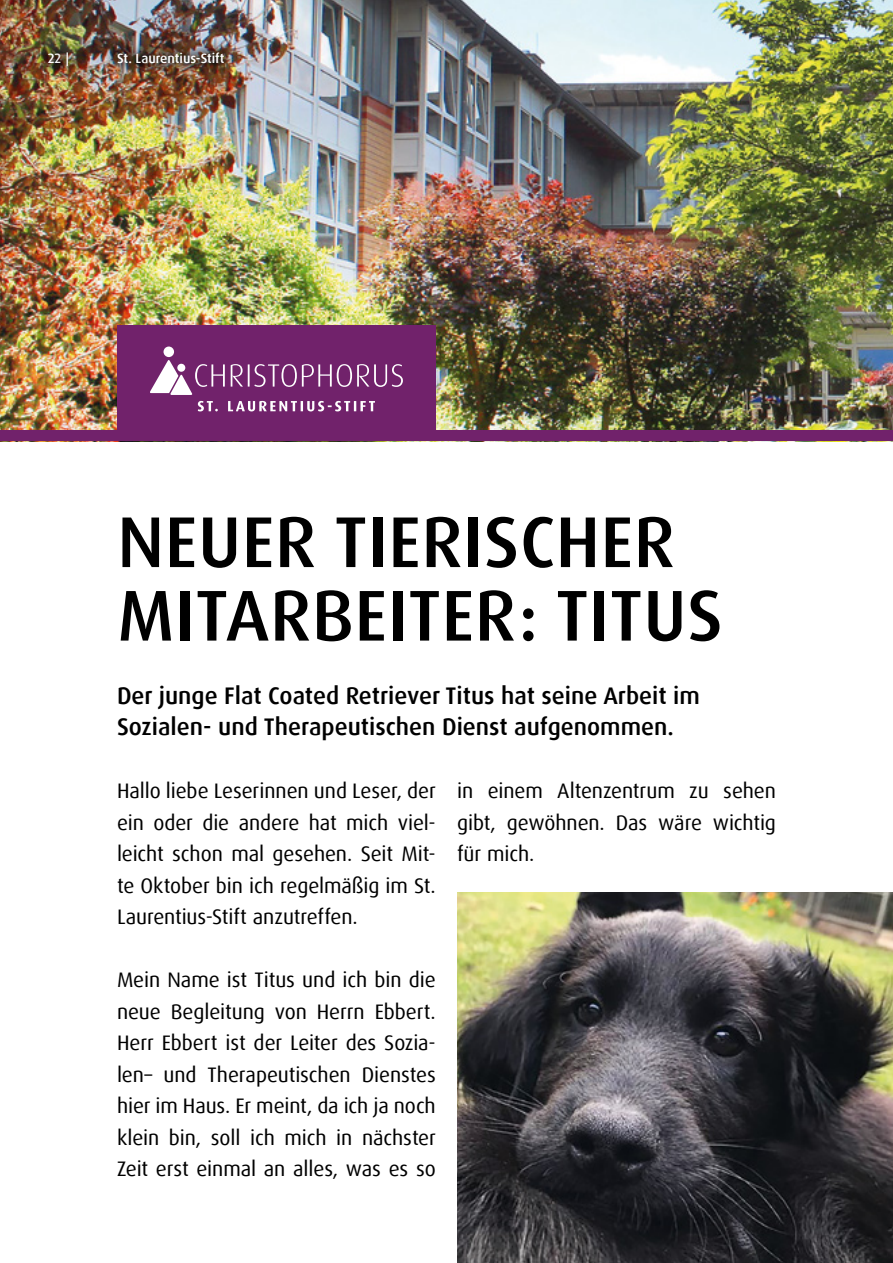
<style>
.page{position:relative;width:893px;height:1263px;background:#fff}
.page>*{position:absolute;margin:0;border:0;box-sizing:border-box;transform-origin:0 0}
.t1{font:500 72px/73.5px "Dax Pro";letter-spacing:.01em;color:#000}
.t2{font:500 24px/31.5px "Dax Pro";color:#000}
.t3{font:21px/31.5px "Dax Pro";letter-spacing:-.005em;color:#000;text-align:justify}
.t4{font:500 13.5px "Dax Pro";color:#fff}
</style>
<div class="page">
<img style="left:0;top:0;width:893px;height:431px">
<svg style="left:35px;top:40px;width:18px;height:36px"></svg>
<svg style="left:53px;top:40px;width:30px;height:38px"></svg>
<div style="left:0;top:431px;width:893px;height:10px;background:#71226b"></div>
<div style="left:117px;top:326px;width:319px;height:115px;background:#71226b"></div>
<svg style="left:198px;top:401px;width:177px;height:10px"></svg>
<div style="left:164px;top:347px;width:10px;height:10px;background:#fff;border-radius:50%"></div>
<svg style="left:150px;top:360px;width:253px;height:35px"></svg>
<img style="left:104px;top:38px;width:134px;height:38px">
<img style="left:457px;top:893px;width:436px;height:370px">
<p class="t4" style="left:48px;top:50px;width:23px">22 |</p>
<p class="t4" style="left:117px;top:50px;width:109px">St. Laurentius-Stift</p>
<h1 class="t1" style="left:117px;top:506px;width:607px">NEUER TIERISCHER<br>MITARBEITER: TITUS</h1>
<p class="t2" style="left:117px;top:680px;width:584px">Der junge Flat Coated Retriever Titus hat seine Arbeit im<br>Sozialen- und Therapeutischen Dienst aufgenommen.</p>
<p class="t3" style="left:117px;top:775px;width:320px">Hallo liebe Leserinnen und Leser, der ein oder die andere hat mich viel&shy;leicht schon mal gesehen. Seit Mit&shy;te Oktober bin ich regelmäßig im St.<br>Laurentius-Stift anzutreffen.</p>
<p class="t3" style="left:117px;top:964px;width:320px">Mein Name ist Titus und ich bin die neue Begleitung von Herrn Ebbert.<br>Herr Ebbert ist der Leiter des Sozia&shy;len– und Therapeutischen Dienstes hier im Haus. Er meint, da ich ja noch klein bin, soll ich mich in nächster Zeit erst einmal an alles, was es so</p>
<p class="t3" style="left:457px;top:775px;width:320px">in einem Altenzentrum zu sehen gibt, gewöhnen. Das wäre wichtig für mich.</p>
</div>
